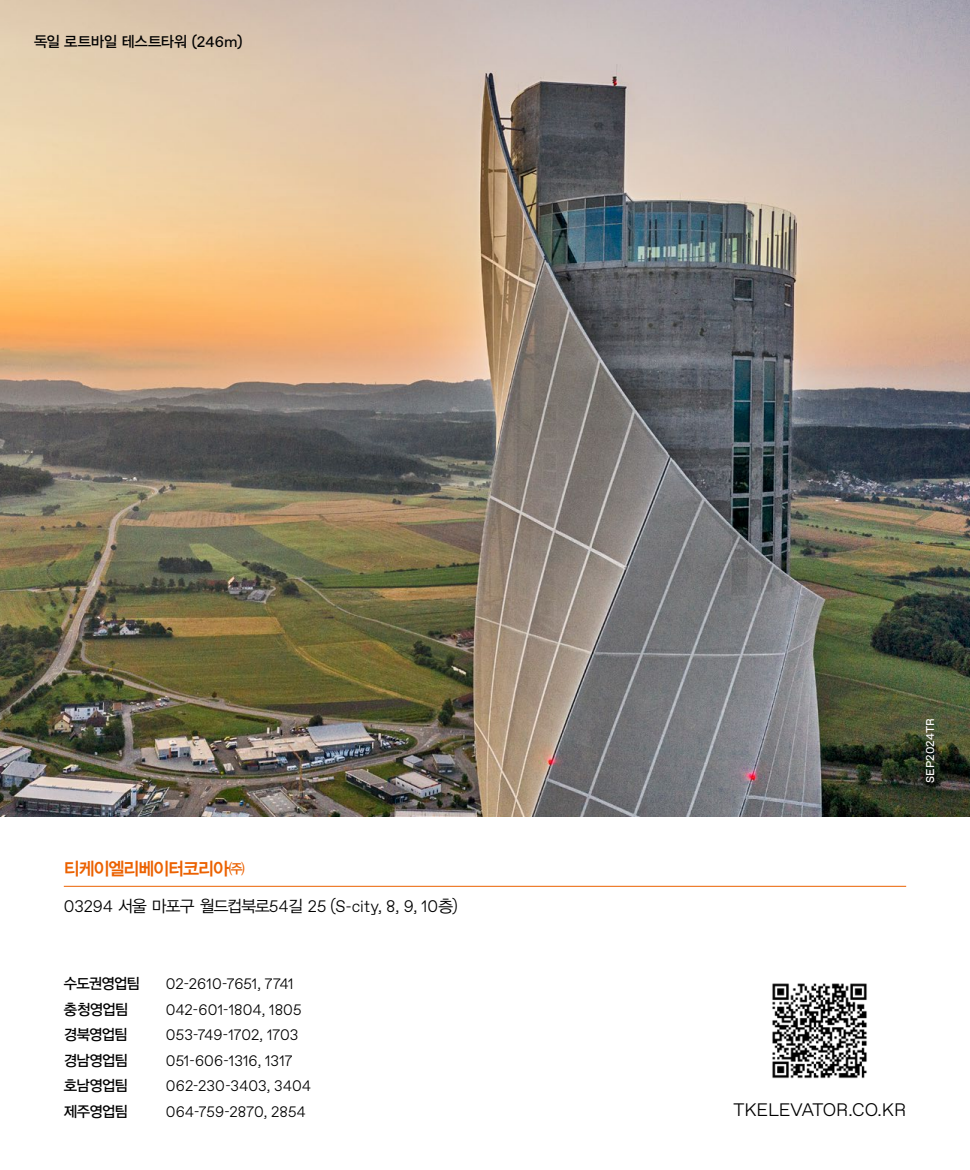
<style>
.page{position:relative;width:970px;height:1170px;background:#fff}
.page>*{position:absolute;margin:0;border:0;box-sizing:border-box;transform-origin:0 0}
.t1{font:300 18px "TKE Type";color:#000}
.t2{font:18px "YDVYGO34";letter-spacing:-.07em;color:#eb6100}
.t3{font:300 16.5px "TKE Type";color:#000}
.t4{font:300 15px "TKE Type";letter-spacing:.005em;color:#000}
.t5{font:15px "YDVYGO33";letter-spacing:-.05em;color:#000}
.t6{font:15px "YDVYGO33";letter-spacing:-.03em;color:#000}
.t7{font:11.25px "TKE Type";letter-spacing:.01em;color:#fff}
.s1{font-family:"TKE Type"}
.s2{font-family:"YDVYGO32";font-weight:400}
</style>
<div class="page">
<img style="left:772px;top:983px;width:95px;height:96px">
<img style="left:0;top:0;width:969px;height:816px">
<hr style="left:64px;top:885px;width:842px;height:1px;background:#eb6100">
<p class="t6" style="left:34px;top:31px;width:210px">독일 로트바일 테스트타워 <span class="s1">(246m)</span></p>
<p class="t2" style="left:64px;top:856px;width:183px">티케이엘리베이터코리아㈜</p>
<p class="t3" style="left:64px;top:896px;width:395px">03294 <span class="s2">서울 마포구 월드컵북로</span>54<span class="s2">길</span> 25 (S-city, 8, 9, 10<span class="s2">층</span>)</p>
<p class="t5" style="left:64px;top:973px;width:78px">수도권영업팀</p>
<p class="t4" style="left:166px;top:975px;width:129px">02-2610-7651, 7741</p>
<p class="t5" style="left:64px;top:999px;width:66px">충청영업팀</p>
<p class="t4" style="left:166px;top:1000px;width:137px">042-601-1804, 1805</p>
<p class="t5" style="left:64px;top:1024px;width:65px">경북영업팀</p>
<p class="t4" style="left:166px;top:1026px;width:134px">053-749-1702, 1703</p>
<p class="t5" style="left:64px;top:1050px;width:66px">경남영업팀</p>
<p class="t4" style="left:166px;top:1051px;width:128px">051-606-1316, 1317</p>
<p class="t5" style="left:64px;top:1075px;width:66px">호남영업팀</p>
<p class="t4" style="left:166px;top:1077px;width:146px">062-230-3403, 3404</p>
<p class="t5" style="left:64px;top:1101px;width:66px">제주영업팀</p>
<p class="t4" style="left:166px;top:1102px;width:141px">064-759-2870, 2854</p>
<p class="t7" style="left:923px;top:782px;width:66px;rotate:-90deg">SEP2024TR</p>
<p class="t1" style="left:733px;top:1099px;width:174px">TKELEVATOR.CO.KR</p>
</div>
